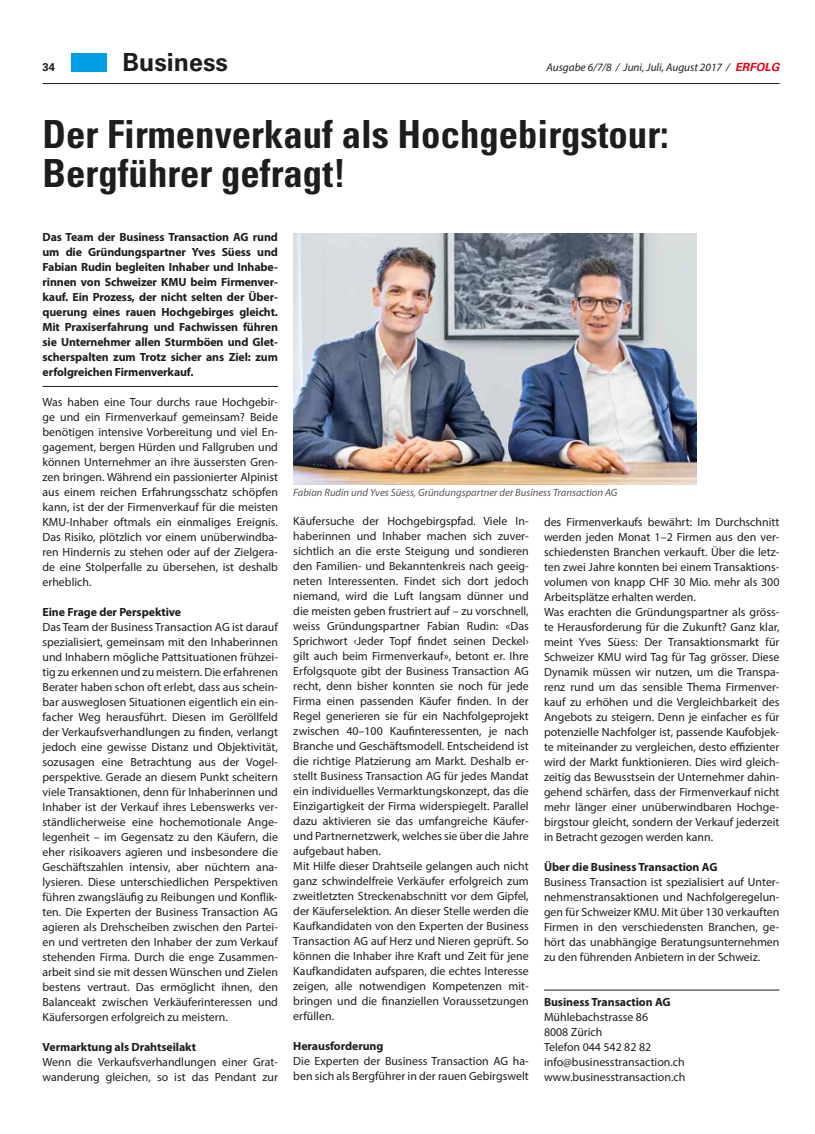
<style>
.page{position:relative;width:815px;height:1134px;background:#fff}
.page>*{position:absolute;margin:0;border:0;box-sizing:border-box;transform-origin:0 0}
.t1{font:700 condensed 38.75px/38.8px "Univers";color:#1d1d1b}
.t2{font:700 25px "Univers";color:#1d1d1b}
.t3{font:11.88px/15px "Myriad Pro";color:#1d1d1b}
.t4{font:700 11.88px/15px "Myriad Pro";letter-spacing:-.005em;color:#1d1d1b;text-align:justify}
.t5{font:italic 11.25px "Myriad Pro";color:#1d1d1b}
.t6{font:700 11.25px "Univers";color:#1d1d1b}
.t7{font:italic 10.62px "Myriad Pro";color:#575756}
.s1{font-family:"Univers";font-weight:700;color:#e30613}
</style>
<div class="page">
<hr style="left:43px;top:83px;width:737px;height:1px;background:#1d1d1b">
<div style="left:71px;top:53px;width:35px;height:18px;background:#009fe3"></div>
<hr style="left:43px;top:386px;width:235px;height:1px;background:#1d1d1b">
<hr style="left:544px;top:989px;width:235px;height:1px;background:#1d1d1b">
<img style="left:293px;top:233px;width:404px;height:251px">
<h2 class="t2" style="left:122px;top:48px;width:107px">Business</h2>
<p class="t6" style="left:43px;top:61px;width:14px">34</p>
<p class="t5" style="left:546px;top:61px;width:234px">Ausgabe 6/7/8 / Juni, Juli, August 2017 / <span class="s1">ERFOLG</span></p>
<h1 class="t1" style="left:43px;top:114px;width:628px">Der Firmenverkauf als Hochgebirgstour:<br>Bergführer gefragt!</h1>
<p class="t4" style="left:43px;top:229px;width:237px">Das Team der Business Transaction AG rund um die Gründungspartner Yves Süess und Fabian Rudin begleiten Inhaber und Inhabe&shy;rinnen von Schweizer KMU beim Firmenver&shy;kauf. Ein Prozess, der nicht selten der Über&shy;querung eines rauen Hochgebirges gleicht.<br>Mit Praxiserfahrung und Fachwissen führen sie Unternehmer allen Sturmböen und Glet&shy;scherspalten zum Trotz sicher ans Ziel: zum erfolgreichen Firmenverkauf.</p>
<p class="t3" style="left:43px;top:394px;width:237px;text-align:justify">Was haben eine Tour durchs raue Hochgebir&shy;ge und ein Firmenverkauf gemeinsam? Beide benötigen intensive Vorbereitung und viel En&shy;gagement, bergen Hürden und Fallgruben und können Unternehmer an ihre äussersten Gren&shy;zen bringen. Während ein passionierter Alpinist aus einem reichen Erfahrungsschatz schöpfen kann, ist der der Firmenverkauf für die meisten KMU-Inhaber oftmals ein einmaliges Ereignis.<br>Das Risiko, plötzlich vor einem unüberwindba&shy;ren Hindernis zu stehen oder auf der Zielgera&shy;de eine Stolperfalle zu übersehen, ist deshalb erheblich.</p>
<p class="t4" style="left:43px;top:604px;width:140px">Eine Frage der Perspektive</p>
<p class="t3" style="left:43px;top:619px;width:237px;text-align:justify">Das Team der Business Transaction AG ist darauf spezialisiert, gemeinsam mit den Inhaberinnen und Inhabern mögliche Pattsituationen frühzei&shy;tig zu erkennen und zu meistern. Die erfahrenen Berater haben schon oft erlebt, dass aus schein&shy;bar ausweglosen Situationen eigentlich ein ein&shy;facher Weg herausführt. Diesen im Geröllfeld der Verkaufsverhandlungen zu finden, verlangt jedoch eine gewisse Distanz und Objektivität, sozusagen eine Betrachtung aus der Vogel&shy;perspektive. Gerade an diesem Punkt scheitern viele Transaktionen, denn für Inhaberinnen und Inhaber ist der Verkauf ihres Lebenswerks ver&shy;ständlicherweise eine hochemotionale Ange&shy;legenheit – im Gegensatz zu den Käufern, die eher risikoavers agieren und insbesondere die Geschäftszahlen intensiv, aber nüchtern ana&shy;lysieren. Diese unterschiedlichen Perspektiven führen zwangsläufig zu Reibungen und Konflik&shy;ten. Die Experten der Business Transaction AG agieren als Drehscheiben zwischen den Partei&shy;en und vertreten den Inhaber der zum Verkauf stehenden Firma. Durch die enge Zusammen&shy;arbeit sind sie mit dessen Wünschen und Zielen bestens vertraut. Das ermöglicht ihnen, den Balanceakt zwischen Verkäuferinteressen und Käufersorgen erfolgreich zu meistern.</p>
<p class="t4" style="left:43px;top:1038px;width:155px">Vermarktung als Drahtseilakt</p>
<p class="t3" style="left:43px;top:1054px;width:237px">Wenn die Verkaufsverhandlungen einer Grat&shy;wanderung gleichen, so ist das Pendant zur</p>
<p class="t7" style="left:293px;top:485px;width:326px">Fabian Rudin und Yves Süess, Gründungspartner der Business Transaction AG</p>
<p class="t3" style="left:293px;top:514px;width:237px">Käufersuche der Hochgebirgspfad. Viele In&shy;haberinnen und Inhaber machen sich zuver&shy;sichtlich an die erste Steigung und sondieren den Familien- und Bekanntenkreis nach geeig&shy;neten Interessenten. Findet sich dort jedoch niemand, wird die Luft langsam dünner und die meisten geben frustriert auf – zu vorschnell, weiss Gründungspartner Fabian Rudin: «Das Sprichwort ‹Jeder Topf findet seinen Deckel› gilt auch beim Firmenverkauf», betont er. Ihre Erfolgsquote gibt der Business Transaction AG recht, denn bisher konnten sie noch für jede Firma einen passenden Käufer finden. In der Regel generieren sie für ein Nachfolgeprojekt zwischen 40–100 Kaufinteressenten, je nach Branche und Geschäftsmodell. Entscheidend ist die richtige Platzierung am Markt. Deshalb er&shy;stellt Business Transaction AG für jedes Mandat ein individuelles Vermarktungskonzept, das die Einzigartigkeit der Firma widerspiegelt. Parallel dazu aktivieren sie das umfangreiche Käufer&shy;und Partnernetzwerk, welches sie über die Jahre aufgebaut haben.<br>Mit Hilfe dieser Drahtseile gelangen auch nicht ganz schwindelfreie Verkäufer erfolgreich zum zweitletzten Streckenabschnitt vor dem Gipfel, der Käuferselektion. An dieser Stelle werden die Kaufkandidaten von den Experten der Business Transaction AG auf Herz und Nieren geprüft. So können die Inhaber ihre Kraft und Zeit für jene Kaufkandidaten aufsparen, die echtes Interesse zeigen, alle notwendigen Kompetenzen mit&shy;bringen und die finanziellen Voraussetzungen erfüllen.</p>
<p class="t4" style="left:293px;top:1038px;width:92px">Herausforderung</p>
<p class="t3" style="left:293px;top:1054px;width:237px">Die Experten der Business Transaction AG ha&shy;ben sich als Bergführer in der rauen Gebirgswelt</p>
<p class="t3" style="left:544px;top:514px;width:237px">des Firmenverkaufs bewährt: Im Durchschnitt werden jeden Monat 1–2 Firmen aus den ver&shy;schiedensten Branchen verkauft. Über die letz&shy;ten zwei Jahre konnten bei einem Transaktions&shy;volumen von knapp CHF 30 Mio. mehr als 300<br>Arbeitsplätze erhalten werden.<br>Was erachten die Gründungspartner als gröss&shy;te Herausforderung für die Zukunft? Ganz klar, meint Yves Süess: Der Transaktionsmarkt für Schweizer KMU wird Tag für Tag grösser. Diese Dynamik müssen wir nutzen, um die Transpa&shy;renz rund um das sensible Thema Firmenver&shy;kauf zu erhöhen und die Vergleichbarkeit des Angebots zu steigern. Denn je einfacher es für potenzielle Nachfolger ist, passende Kaufobjek&shy;te miteinander zu vergleichen, desto effizienter wird der Markt funktionieren. Dies wird gleich&shy;zeitig das Bewusstsein der Unternehmer dahin&shy;gehend schärfen, dass der Firmenverkauf nicht mehr länger einer unüberwindbaren Hochge&shy;birgstour gleicht, sondern der Verkauf jederzeit in Betracht gezogen werden kann.</p>
<p class="t4" style="left:544px;top:859px;width:175px">Über die Business Transaction AG</p>
<p class="t3" style="left:544px;top:874px;width:237px;text-align:justify">Business Transaction ist spezialisiert auf Unter&shy;nehmenstransaktionen und Nachfolgeregelun&shy;gen für Schweizer KMU. Mit über 130 verkauften Firmen in den verschiedensten Branchen, ge&shy;hört das unabhängige Beratungsunternehmen zu den führenden Anbietern in der Schweiz.</p>
<p class="t4" style="left:544px;top:994px;width:128px">Business Transaction AG</p>
<p class="t3" style="left:544px;top:1009px;width:143px">Mühlebachstrasse 86<br>8008 Zürich<br>Telefon 044 542 82 82 info@businesstransaction.ch www.businesstransaction.ch</p>
</div>
